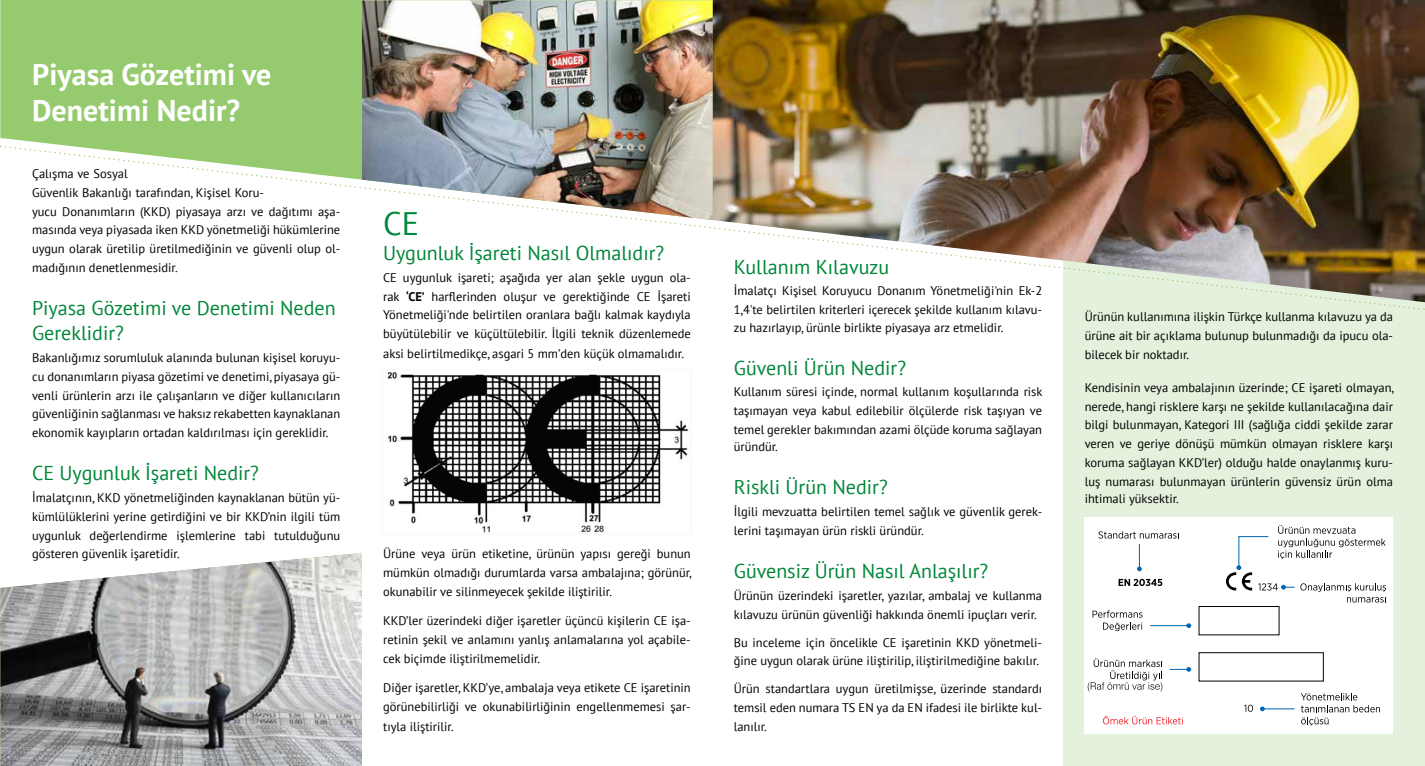
<style>
.page{position:relative;width:1425px;height:766px;background:#fff}
.page>*{position:absolute;margin:0;border:0;box-sizing:border-box;transform-origin:0 0}
.t1{font:32.5px "PT Sans";color:#008739}
.t2{font:700 30px/36px "PT Sans";color:#fff}
.t3{font:20px/25px "PT Sans";color:#008739}
.t4{font:12.5px/18.8px "PT Sans";color:#000;text-align:justify}
.s1{font-weight:700}
</style>
<div class="page">
<img style="left:0;top:553px;width:362px;height:212px">
<div style="left:0;top:0;width:362px;height:145px;background:#95cb6e"></div>
<img style="left:362px;top:0;width:350px;height:145px">
<div style="left:1063px;top:0;width:361px;height:765px;background:#e4f1dc"></div>
<img style="left:712px;top:0;width:712px;height:145px">
<img style="left:0;top:145px;width:1424px;height:165px">
<div style="left:1084px;top:517px;width:309px;height:216px;background:#fff"></div>
<svg style="left:1098px;top:531px;width:79px;height:7px"></svg>
<svg style="left:1092px;top:610px;width:50px;height:21px"></svg>
<svg style="left:1102px;top:715px;width:81px;height:9px"></svg>
<svg style="left:1301px;top:693px;width:78px;height:32px"></svg>
<svg style="left:1244px;top:704px;width:9px;height:7px"></svg>
<svg style="left:1347px;top:597px;width:37px;height:5px"></svg>
<svg style="left:1118px;top:578px;width:44px;height:8px"></svg>
<div style="left:1198px;top:606px;width:81px;height:29px;border:1px solid #000"></div>
<div style="left:1198px;top:652px;width:125px;height:29px;border:1px solid #000"></div>
<hr style="left:1262px;top:708px;width:32px;height:1px;background:#0066b3">
<svg style="left:1260px;top:706px;width:4px;height:5px"></svg>
<svg style="left:1225px;top:525px;width:161px;height:66px"></svg>
<svg style="left:1137px;top:544px;width:4px;height:27px"></svg>
<svg style="left:1169px;top:667px;width:22px;height:4px"></svg>
<hr style="left:1150px;top:625px;width:38px;height:1px;background:#0066b3">
<svg style="left:1186px;top:623px;width:5px;height:4px"></svg>
<img style="left:387px;top:372px;width:302px;height:161px">
<svg style="left:1087px;top:658px;width:75px;height:33px"></svg>
<h2 class="t2" style="left:32px;top:55px;width:241px">Piyasa Gözetimi ve<br>Denetimi Nedir?</h2>
<p class="t4" style="left:32px;top:164px;width:310px;text-align:left">Çalışma ve Sosyal<br>Güvenlik Bakanlığı tarafından, Kişisel Koru-<br>yucu Donanımların (KKD) piyasaya arzı ve dağıtımı aşa&shy;masında veya piyasada iken KKD yönetmeliği hükümlerine uygun olarak üretilip üretilmediğinin ve güvenli olup ol&shy;madığının denetlenmesidir.</p>
<h3 class="t3" style="left:32px;top:294px;width:305px">Piyasa Gözetimi ve Denetimi Neden<br>Gereklidir?</h3>
<p class="t4" style="left:32px;top:348px;width:310px">Bakanlığımız sorumluluk alanında bulunan kişisel koruyu&shy;cu donanımların piyasa gözetimi ve denetimi, piyasaya gü&shy;venli ürünlerin arzı ile çalışanların ve diğer kullanıcıların güvenliğinin sağlanması ve haksız rekabetten kaynaklanan ekonomik kayıpların ortadan kaldırılması için gereklidir.</p>
<h3 class="t3" style="left:32px;top:459px;width:228px">CE Uygunluk İşareti Nedir?</h3>
<p class="t4" style="left:32px;top:488px;width:310px">İmalatçının, KKD yönetmeliğinden kaynaklanan bütün yü&shy;kümlülüklerini yerine getirdiğini ve bir KKD’nin ilgili tüm uygunluk değerlendirme işlemlerine tabi tutulduğunu gösteren güvenlik işaretidir.</p>
<h1 class="t1" style="left:383px;top:202px;width:37px">CE</h1>
<h3 class="t3" style="left:383px;top:239px;width:282px">Uygunluk İşareti Nasıl Olmalıdır?</h3>
<p class="t4" style="left:383px;top:268px;width:309px">CE uygunluk işareti; aşağıda yer alan şekle uygun ola&shy;rak <span class="s1">‘CE’</span> harflerinden oluşur ve gerektiğinde CE İşareti Yönetmeliği'nde belirtilen oranlara bağlı kalmak kaydıyla büyütülebilir ve küçültülebilir. İlgili teknik düzenlemede</p>
<p class="t4" style="left:383px;top:344px;width:302px">aksi belirtilmedikçe, asgari 5 mm’den küçük olmamalıdır.</p>
<p class="t4" style="left:383px;top:544px;width:310px">Ürüne veya ürün etiketine, ürünün yapısı gereği bunun mümkün olmadığı durumlarda varsa ambalajına; görünür, okunabilir ve silinmeyecek şekilde iliştirilir.</p>
<p class="t4" style="left:383px;top:611px;width:309px">KKD’ler üzerindeki diğer işaretler üçüncü kişilerin CE işa&shy;retinin şekil ve anlamını yanlış anlamalarına yol açabile&shy;cek biçimde iliştirilmemelidir.</p>
<p class="t4" style="left:383px;top:678px;width:309px">Diğer işaretler, KKD’ye, ambalaja veya etikete CE işaretinin görünebilirliği ve okunabilirliğinin engellenmemesi şar-</p>
<p class="t4" style="left:383px;top:716px;width:72px">tıyla iliştirilir.</p>
<h3 class="t3" style="left:733px;top:254px;width:157px">Kullanım Kılavuzu</h3>
<p class="t4" style="left:733px;top:281px;width:310px">İmalatçı Kişisel Koruyucu Donanım Yönetmeliği'nin Ek-2<br>1,4'te belirtilen kriterleri içerecek şekilde kullanım kılavu&shy;zu hazırlayıp, ürünle birlikte piyasaya arz etmelidir.</p>
<h3 class="t3" style="left:733px;top:355px;width:174px">Güvenli Ürün Nedir?</h3>
<p class="t4" style="left:733px;top:382px;width:310px">Kullanım süresi içinde, normal kullanım koşullarında risk taşımayan veya kabul edilebilir ölçülerde risk taşıyan ve temel gerekler bakımından azami ölçüde koruma sağlayan</p>
<p class="t4" style="left:733px;top:437px;width:46px">üründür.</p>
<h3 class="t3" style="left:733px;top:474px;width:155px">Riskli Ürün Nedir?</h3>
<p class="t4" style="left:733px;top:502px;width:310px">İlgili mevzuatta belirtilen temel sağlık ve güvenlik gerek&shy;lerini taşımayan ürün riskli üründür.</p>
<h3 class="t3" style="left:733px;top:557px;width:256px">Güvensiz Ürün Nasıl Anlaşılır?</h3>
<p class="t4" style="left:733px;top:586px;width:310px">Ürünün üzerindeki işaretler, yazılar, ambalaj ve kullanma kılavuzu ürünün güvenliği hakkında önemli ipuçları verir.</p>
<p class="t4" style="left:733px;top:632px;width:310px">Bu inceleme için öncelikle CE işaretinin KKD yönetmeli&shy;ğine uygun olarak ürüne iliştirilip, iliştirilmediğine bakılır.</p>
<p class="t4" style="left:733px;top:678px;width:310px">Ürün standartlara uygun üretilmişse, üzerinde standardı temsil eden numara TS EN ya da EN ifadesi ile birlikte kul&shy;lanılır.</p>
<p class="t4" style="left:1084px;top:307px;width:310px">Ürünün kullanımına ilişkin Türkçe kullanma kılavuzu ya da ürüne ait bir açıklama bulunup bulunmadığı da ipucu ola&shy;bilecek bir noktadır.</p>
<p class="t4" style="left:1084px;top:378px;width:311px">Kendisinin veya ambalajının üzerinde; CE işareti olmayan, nerede, hangi risklere karşı ne şekilde kullanılacağına dair bilgi bulunmayan, Kategori III (sağlığa ciddi şekilde zarar veren ve geriye dönüşü mümkün olmayan risklere karşı koruma sağlayan KKD’ler) olduğu halde onaylanmış kuru&shy;luş numarası bulunmayan ürünlerin güvensiz ürün olma</p>
<p class="t4" style="left:1084px;top:489px;width:96px">ihtimali yüksektir.</p>
</div>
